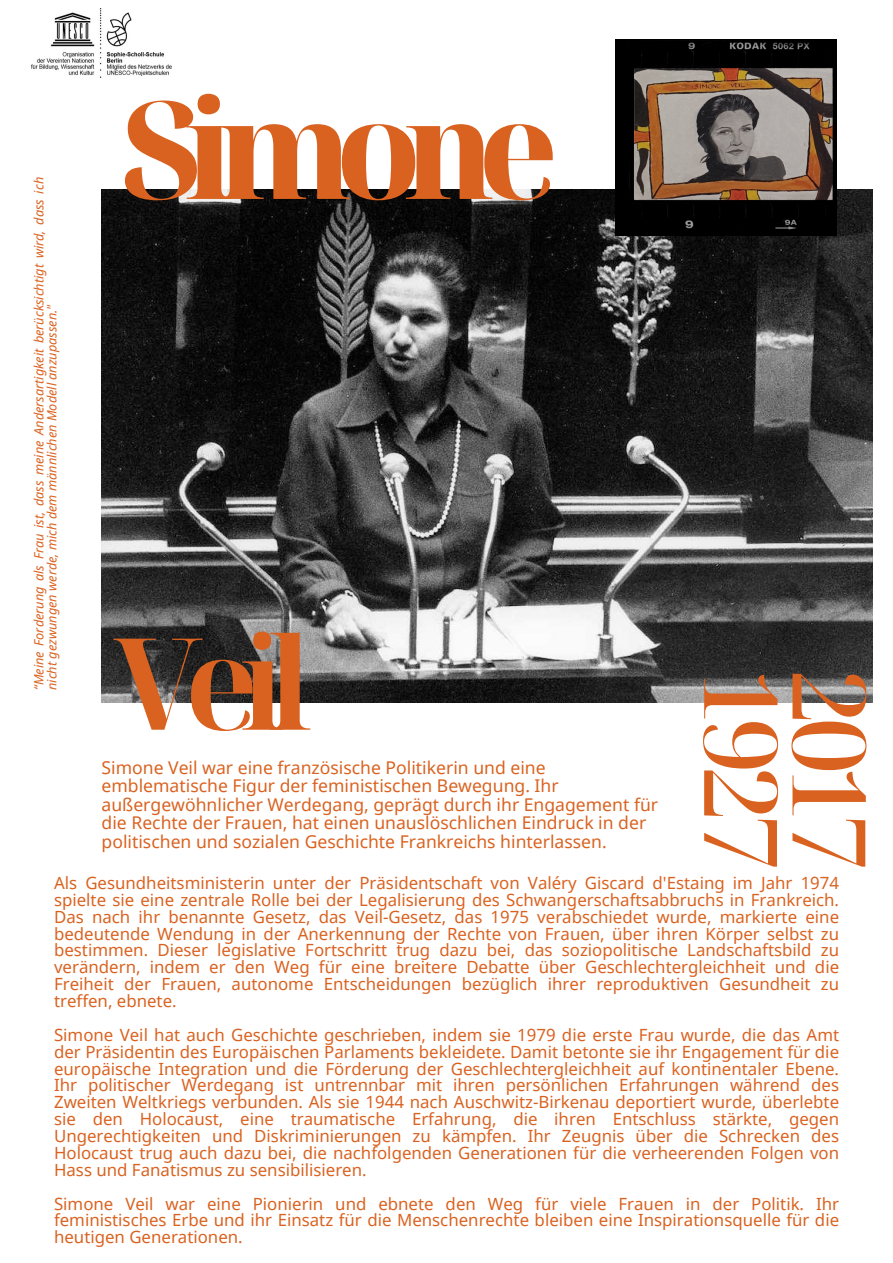
<style>
.page{position:relative;width:893px;height:1263px;background:#fff}
.page>*{position:absolute;margin:0;border:0;box-sizing:border-box;transform-origin:0 0}
.t1{font:800 135.9px "Noto Serif Display";letter-spacing:-.13em;color:#da6220}
.t2{font:700 127.5px "Noto Serif Display";color:#da6220}
.t3{font:500 102.07px/88.3px "Noto Serif Display";letter-spacing:-.085em;color:#da6220}
.t4{font:17.55px/18.6px "Noto Sans";color:#da6220}
.t5{font:16.8px/16.9px "Noto Sans";color:#da6220;text-align:justify}
.t6{font:italic 12.75px/13px "Noto Sans";color:#da6220}
</style>
<div class="page">
<img style="left:31px;top:9px;width:141px;height:68px">
<img style="left:102px;top:190px;width:770px;height:512px">
<img style="left:616px;top:40px;width:220px;height:196px">
<p class="t6" style="left:32px;top:690px;width:514px;rotate:-90deg">“Meine Forderung als Frau ist, dass meine Andersartigkeit berücksichtigt wird, dass ich nicht gezwungen werde, mich dem männlichen Modell anzupassen."</p>
<h1 class="t1" style="left:121px;top:54px;width:438px">Simone</h1>
<h2 class="t2" style="left:114px;top:593px;width:200px">Veil</h2>
<p class="t4" style="left:102px;top:757px;width:558px">Simone Veil war eine französische Politikerin und eine emblematische Figur der feministischen Bewegung. Ihr außergewöhnlicher Werdegang, geprägt durch ihr Engagement für die Rechte der Frauen, hat einen unauslöschlichen Eindruck in der politischen und sozialen Geschichte Frankreichs hinterlassen.</p>
<h3 class="t3" style="left:876px;top:669px;width:204px;rotate:90deg">2017<br>1927</h3>
<p class="t5" style="left:54px;top:874px;width:786px">Als Gesundheitsministerin unter der Präsidentschaft von Valéry Giscard d'Estaing im Jahr 1974 spielte sie eine zentrale Rolle bei der Legalisierung des Schwangerschaftsabbruchs in Frankreich.<br>Das nach ihr benannte Gesetz, das Veil-Gesetz, das 1975 verabschiedet wurde, markierte eine bedeutende Wendung in der Anerkennung der Rechte von Frauen, über ihren Körper selbst zu bestimmen. Dieser legislative Fortschritt trug dazu bei, das soziopolitische Landschaftsbild zu verändern, indem er den Weg für eine breitere Debatte über Geschlechtergleichheit und die Freiheit der Frauen, autonome Entscheidungen bezüglich ihrer reproduktiven Gesundheit zu treffen, ebnete.</p>
<p class="t5" style="left:54px;top:1026px;width:786px">Simone Veil hat auch Geschichte geschrieben, indem sie 1979 die erste Frau wurde, die das Amt der Präsidentin des Europäischen Parlaments bekleidete. Damit betonte sie ihr Engagement für die europäische Integration und die Förderung der Geschlechtergleichheit auf kontinentaler Ebene.<br>Ihr politischer Werdegang ist untrennbar mit ihren persönlichen Erfahrungen während des Zweiten Weltkriegs verbunden. Als sie 1944 nach Auschwitz-Birkenau deportiert wurde, überlebte sie den Holocaust, eine traumatische Erfahrung, die ihren Entschluss stärkte, gegen Ungerechtigkeiten und Diskriminierungen zu kämpfen. Ihr Zeugnis über die Schrecken des Holocaust trug auch dazu bei, die nachfolgenden Generationen für die verheerenden Folgen von Hass und Fanatismus zu sensibilisieren.</p>
<p class="t5" style="left:54px;top:1194px;width:786px">Simone Veil war eine Pionierin und ebnete den Weg für viele Frauen in der Politik. Ihr feministisches Erbe und ihr Einsatz für die Menschenrechte bleiben eine Inspirationsquelle für die heutigen Generationen.</p>
</div>
